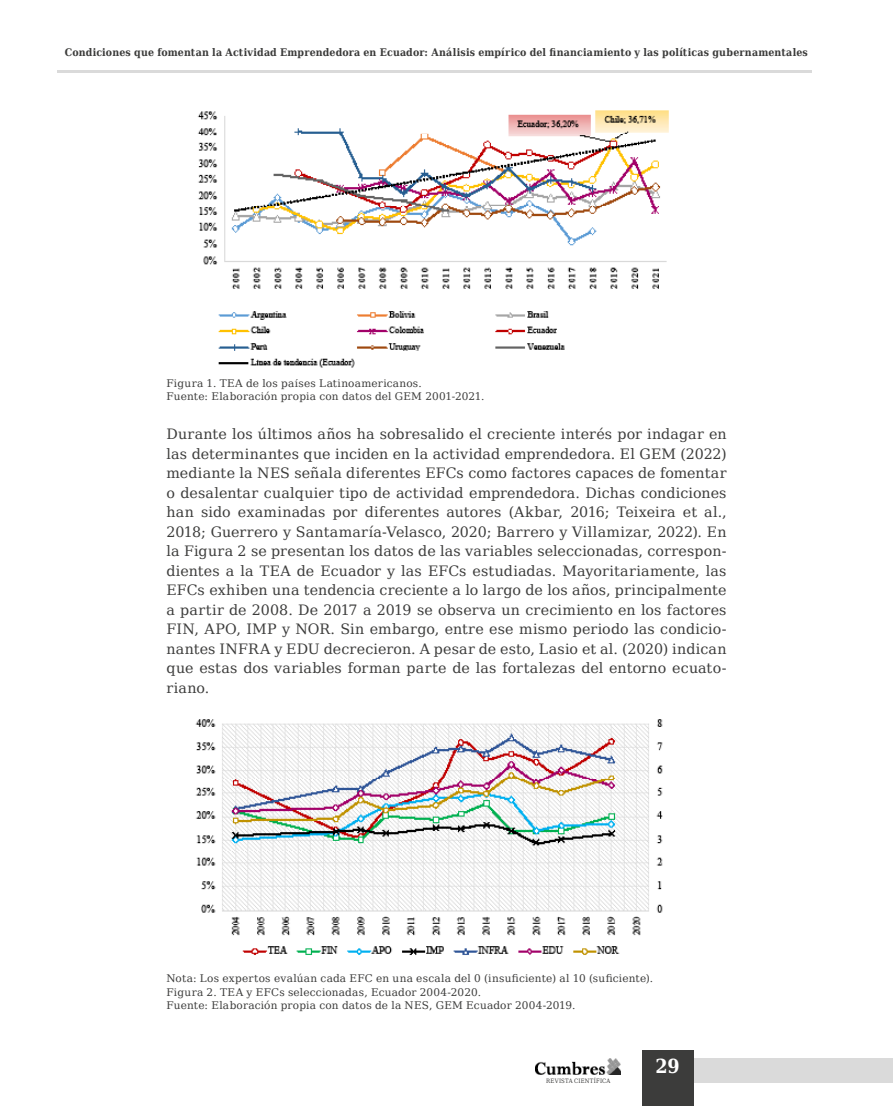
<style>
.page{position:relative;width:893px;height:1106px;background:#fff}
.page>*{position:absolute;margin:0;border:0;box-sizing:border-box;transform-origin:0 0}
.t1{font:700 19.5px "DejaVu Serif Condensed";color:#fff}
.t2{font:14.25px/19.5px "DejaVu Serif";letter-spacing:.01em;color:#3c3c3b;text-align:justify}
.t3{font:10.5px/13.5px "DejaVu Serif";letter-spacing:.02em;color:#3c3c3b}
.t4{font:700 10.5px "DejaVu Serif Condensed";letter-spacing:.015em;color:#3c3c3b}
.t5{font:6px "DejaVu Serif Condensed";letter-spacing:.03em;color:#3c3c3b}
</style>
<div class="page">
<hr style="left:57px;top:70px;width:755px;height:3px;background:#dadada">
<div style="left:686px;top:1058px;width:207px;height:24px;background:#dadada"></div>
<div style="left:642px;top:1050px;width:51px;height:56px;background:#3c3c3b"></div>
<img style="left:536px;top:1058px;width:85px;height:16px">
<img style="left:197px;top:110px;width:472px;height:258px">
<img style="left:195px;top:719px;width:468px;height:236px">
<p class="t4" style="left:65px;top:44px;width:745px">Condiciones que fomentan la Actividad Emprendedora en Ecuador: Análisis empírico del financiamiento y las políticas gubernamentales</p>
<p class="t3" style="left:166px;top:375px;width:320px">Figura 1. TEA de los países Latinoamericanos.<br>Fuente: Elaboración propia con datos del GEM 2001-2021.</p>
<p class="t2" style="left:166px;top:423px;width:562px">Durante los últimos años ha sobresalido el creciente interés por indagar en las determinantes que inciden en la actividad emprendedora. El GEM (2022) mediante la NES señala diferentes EFCs como factores capaces de fomentar o desalentar cualquier tipo de actividad emprendedora. Dichas condiciones han sido examinadas por diferentes autores (Akbar, 2016; Teixeira et al., 2018; Guerrero y Santamaría-Velasco, 2020; Barrero y Villamizar, 2022). En la Figura 2 se presentan los datos de las variables seleccionadas, correspon&shy;dientes a la TEA de Ecuador y las EFCs estudiadas. Mayoritariamente, las EFCs exhiben una tendencia creciente a lo largo de los años, principalmente a partir de 2008. De 2017 a 2019 se observa un crecimiento en los factores FIN, APO, IMP y NOR. Sin embargo, entre ese mismo periodo las condicio&shy;nantes INFRA y EDU decrecieron. A pesar de esto, Lasio et al. (2020) indican que estas dos variables forman parte de las fortalezas del entorno ecuato&shy;riano.</p>
<p class="t3" style="left:166px;top:970px;width:488px">Nota: Los expertos evalúan cada EFC en una escala del 0 (insuficiente) al 10 (suficiente).<br>Figura 2. TEA y EFCs seleccionadas, Ecuador 2004-2020.<br>Fuente: Elaboración propia con datos de la NES, GEM Ecuador 2004-2019.</p>
<p class="t5" style="left:546px;top:1075px;width:66px">REVISTA CIENTÍFICA</p>
<h1 class="t1" style="left:656px;top:1050px;width:26px">29</h1>
</div>
